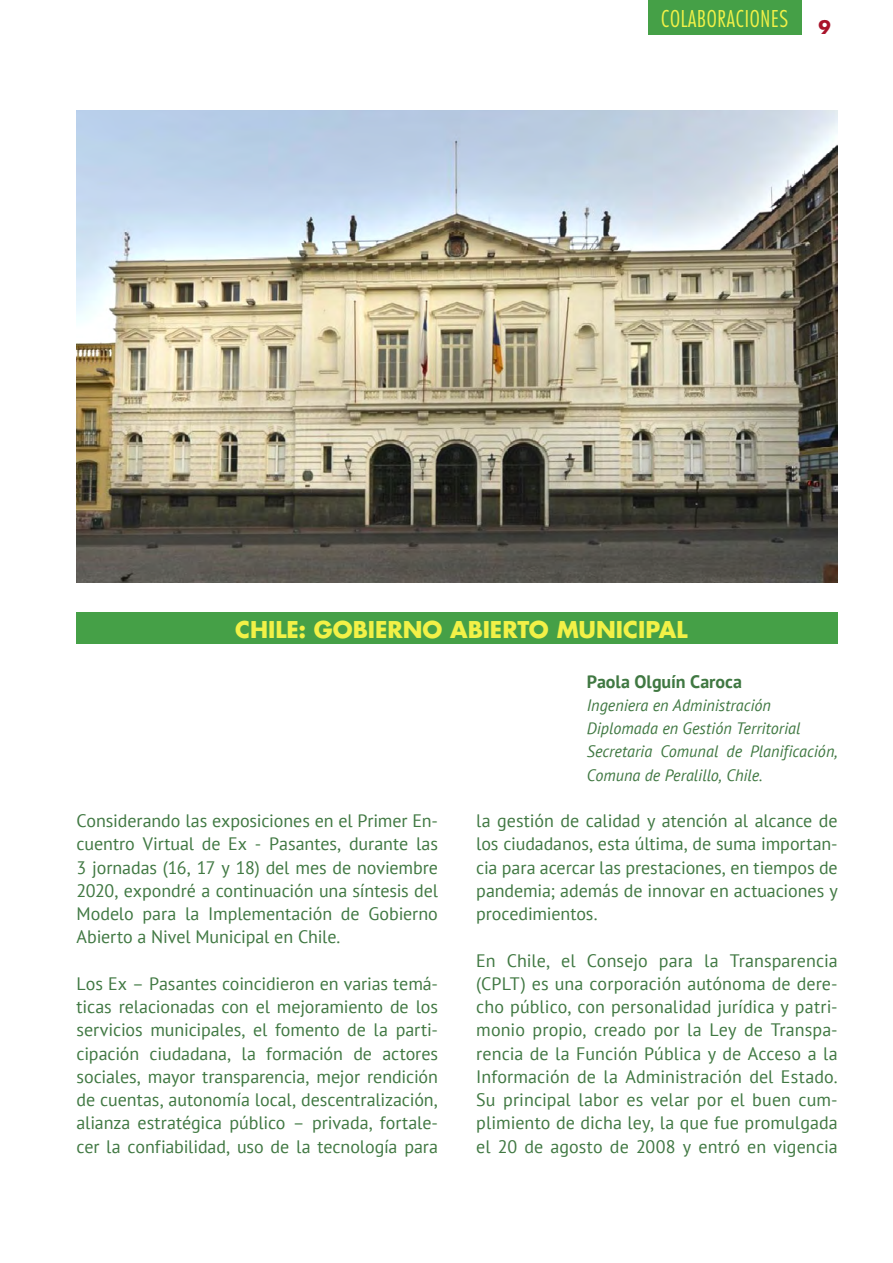
<style>
.page{position:relative;width:893px;height:1263px;background:#fff}
.page>*{position:absolute;margin:0;border:0;box-sizing:border-box;transform-origin:0 0}
.Tit_1_Cab1{font:700 22.5px "Futura Std";color:#f2f147}
.t1{font:300 condensed 22.5px "Futura Std";letter-spacing:.03em;color:#f2f147}
.Basico_txt{font:18px/23.2px "PT Sans";letter-spacing:-.005em;color:#407842;text-align:justify}
.Basico_txt-2{font:700 18px "PT Sans";color:#407842}
.t2{font:700 18px "Futura Std";color:#a9132a}
.Basico_lista_falsa{font:italic 16.5px/23.2px "PT Sans";color:#407842}
</style>
<div class="page">
<div style="left:77px;top:612px;width:761px;height:32px;background:#45a047"></div>
<div style="left:648px;top:0;width:153px;height:34px;background:#45a047"></div>
<img style="left:77px;top:111px;width:761px;height:472px">
<p class="t1" style="left:661px;top:5px;width:128px">COLABORACIONES</p>
<p class="t2" style="left:819px;top:16px;width:14px">9</p>
<p class="Tit_1_Cab1" style="left:235px;top:614px;width:454px">CHILE: GOBIERNO ABIERTO MUNICIPAL</p>
<p class="Basico_txt-2" style="left:587px;top:669px;width:157px">Paola Olguín Caroca</p>
<p class="Basico_lista_falsa" style="left:587px;top:693px;width:186px">Ingeniera en Administración</p>
<p class="Basico_lista_falsa" style="left:587px;top:716px;width:215px">Diplomada en Gestión Territorial</p>
<p class="Basico_lista_falsa" style="left:587px;top:740px;width:252px">Secretaria Comunal de Planificación,<br>Comuna de Peralillo, Chile.</p>
<p class="Basico_txt" style="left:77px;top:809px;width:363px">Considerando las exposiciones en el Primer En&shy;cuentro Virtual de Ex - Pasantes, durante las 3 jornadas (16, 17 y 18) del mes de noviembre 2020, expondré a continuación una síntesis del Modelo para la Implementación de Gobierno Abierto a Nivel Municipal en Chile.</p>
<p class="Basico_txt" style="left:77px;top:971px;width:363px">Los Ex – Pasantes coincidieron en varias temá&shy;ticas relacionadas con el mejoramiento de los servicios municipales, el fomento de la parti&shy;cipación ciudadana, la formación de actores sociales, mayor transparencia, mejor rendición de cuentas, autonomía local, descentralización, alianza estratégica público – privada, fortale&shy;cer la confiabilidad, uso de la tecnología para</p>
<p class="Basico_txt" style="left:476px;top:809px;width:363px">la gestión de calidad y atención al alcance de los ciudadanos, esta última, de suma importan&shy;cia para acercar las prestaciones, en tiempos de pandemia; además de innovar en actuaciones y procedimientos.</p>
<p class="Basico_txt" style="left:476px;top:948px;width:363px">En Chile, el Consejo para la Transparencia (CPLT) es una corporación autónoma de dere&shy;cho público, con personalidad jurídica y patri&shy;monio propio, creado por la Ley de Transpa&shy;rencia de la Función Pública y de Acceso a la Información de la Administración del Estado.<br>Su principal labor es velar por el buen cum&shy;plimiento de dicha ley, la que fue promulgada el 20 de agosto de 2008 y entró en vigencia</p>
</div>
